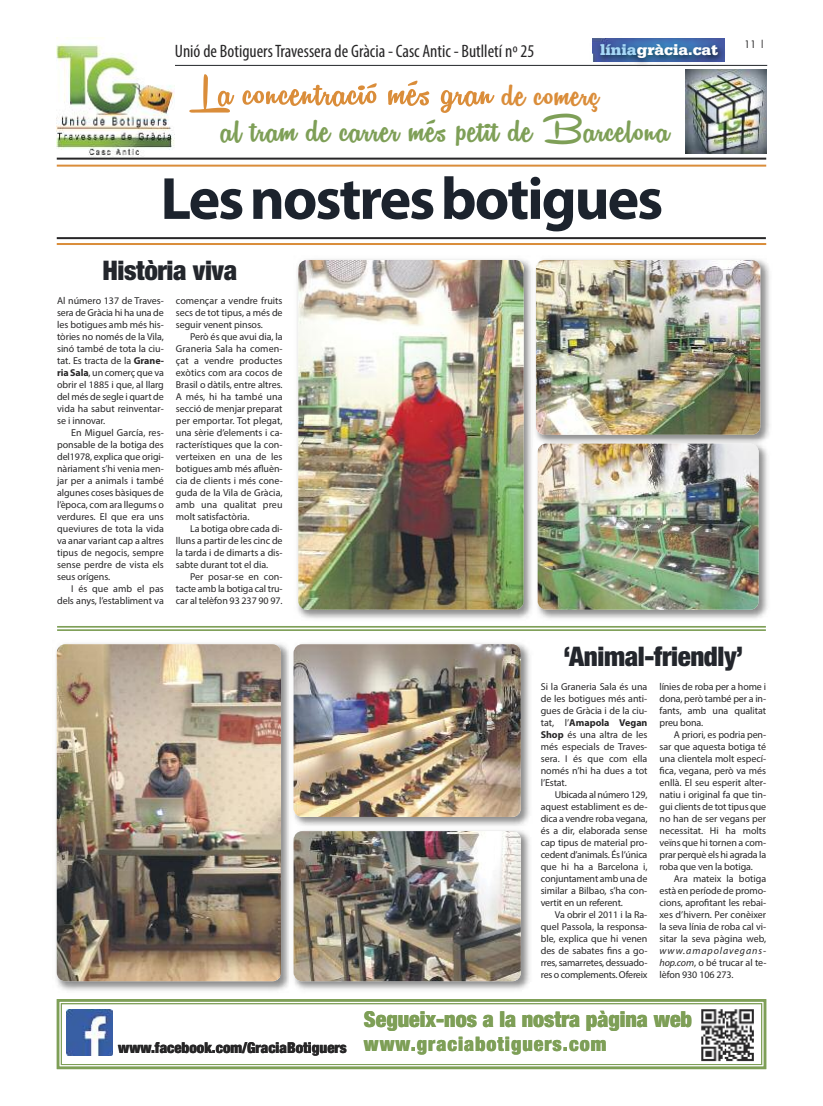
<style>
.page{position:relative;width:823px;height:1106px;background:#fff}
.page>*{position:absolute;margin:0;border:0;box-sizing:border-box;transform-origin:0 0}
.t1{font:700 60px "Myriad Pro";letter-spacing:-.035em;color:#1c232d}
.t2{font:50px "Remachine Script Personal Use";letter-spacing:.015em;color:#da8d3a}
.t3{font:45px "Remachine Script Personal Use";letter-spacing:.015em;color:#7e9f57}
.t4{font:900 condensed 27px "Helvetica Neue";letter-spacing:-.015em;color:#23262c}
.t5{font:900 condensed 22px "Helvetica Neue";color:#7e9f57}
.t6{font:condensed 18px "Myriad Pro";color:#272627}
.t7{font:900 16px "Serifa";color:#fff}
.t8{font:900 condensed 15px "Helvetica Neue";color:#272627}
.t9{font:10px/12px "Myriad Pro";letter-spacing:-.005em;color:#272627;text-align:justify}
.t10{font:10px "Futura";color:#272627}
.s1{color:#a7d8f7}
.s2{font-size:43.4px}
.s3{font-weight:700}
.s4{font-style:italic}
.s5{font-size:20px;color:#7e9f57}
</style>
<div class="page">
<img style="left:589px;top:38px;width:146px;height:32px">
<img style="left:592px;top:38px;width:131px;height:24px">
<hr style="left:58px;top:65px;width:708px;height:1px;background:#23262b">
<img style="left:57px;top:37px;width:118px;height:119px">
<hr style="left:57px;top:158px;width:708px;height:2px;background:#272627">
<img style="left:685px;top:70px;width:80px;height:84px">
<img style="left:701px;top:1009px;width:53px;height:52px">
<img style="left:67px;top:1009px;width:45px;height:46px">
<hr style="left:57px;top:165px;width:708px;height:2px;background:#da8d3a">
<div style="left:57px;top:999px;width:708px;height:70px;border:2px solid #7e9f57"></div>
<div style="left:61px;top:1003px;width:700px;height:61px;border:1px solid #7e9f57"></div>
<hr style="left:57px;top:237px;width:708px;height:2px;background:#272627">
<hr style="left:57px;top:243px;width:708px;height:2px;background:#da8d3a">
<hr style="left:57px;top:626px;width:708px;height:1px;background:#7e9f57">
<hr style="left:57px;top:629px;width:708px;height:2px;background:#7e9f57">
<img style="left:294px;top:643px;width:236px;height:183px">
<img style="left:293px;top:644px;width:227px;height:173px;border-radius:9px">
<img style="left:294px;top:830px;width:236px;height:160px">
<img style="left:293px;top:831px;width:227px;height:150px;border-radius:9px">
<img style="left:56px;top:643px;width:233px;height:348px">
<img style="left:293px;top:650px;width:1px;height:161px">
<img style="left:293px;top:837px;width:1px;height:138px">
<img style="left:57px;top:644px;width:224px;height:337px;border-radius:9px">
<img style="left:536px;top:259px;width:234px;height:180px">
<img style="left:535px;top:260px;width:224px;height:175px;border-radius:9px">
<img style="left:537px;top:439px;width:231px;height:180px">
<img style="left:537px;top:443px;width:221px;height:166px;border-radius:9px">
<img style="left:297px;top:259px;width:235px;height:360px">
<img style="left:535px;top:266px;width:1px;height:163px">
<img style="left:298px;top:260px;width:225px;height:349px;border-radius:9px">
<h3 class="t6" style="left:175px;top:45px;width:361px">Unió de BotiguersTravessera de Gràcia - Casc Antic - Butlletí nº 25</h3>
<h3 class="t7" style="left:600px;top:44px;width:120px"><span class="s1">línia</span>gràcia.cat</h3>
<h2 class="t2" style="left:189px;top:62px;width:411px">La concentració més gran <span class="s2">de comerç</span></h2>
<h3 class="t3" style="left:221px;top:103px;width:449px">al tram de carrer més petit de Barcelona</h3>
<h1 class="t1" style="left:160px;top:176px;width:504px">Lesnostresbotigues</h1>
<h3 class="t4" style="left:102px;top:254px;width:136px">Història viva</h3>
<p class="t9" style="left:57px;top:295px;width:108px">Al número 137 de Traves&shy;sera de Gràcia hi ha una de les botigues amb més his&shy;tòries no només de la Vila, sinó també de tota la ciu&shy;tat. Es tracta de la <span class="s3">Grane&shy;ria Sala</span>, un comerç que va obrir el 1885 i que, al llarg del més de segle i quart de vida ha sabut reinventar&shy;se i innovar.</p>
<p class="t9" style="left:57px;top:427px;width:108px;text-indent:14px">En Miguel García, res&shy;ponsable de la botiga des del1978, explica que origi&shy;nàriament s’hi venia men&shy;jar per a animals i també algunes coses bàsiques de l’època, com ara llegums o verdures. El que era uns queviures de tota la vida va anar variant cap a altres tipus de negocis, sempre sense perdre de vista els seus orígens.</p>
<p class="t9" style="left:57px;top:583px;width:108px;text-align:right">I és que amb el pas dels anys, l’establiment va</p>
<p class="t9" style="left:176px;top:295px;width:108px">començar a vendre fruits secs de tot tipus, a més de seguir venent pinsos.</p>
<p class="t9" style="left:176px;top:331px;width:108px;text-indent:14px">Però és que avui dia, la Graneria Sala ha comen&shy;çat a vendre productes exòtics com ara cocos de Brasil o dàtils, entre altres.<br>A més, hi ha també una secció de menjar preparat per emportar. Tot plegat, una sèrie d’elements i ca&shy;racterístiques que la con&shy;verteixen en una de les botigues amb més afluèn&shy;cia de clients i més cone&shy;guda de la Vila de Gràcia, amb una qualitat preu molt satisfactòria.</p>
<p class="t9" style="left:176px;top:523px;width:108px;text-indent:14px">La botiga obre cada di&shy;lluns a partir de les cinc de la tarda i de dimarts a dis&shy;sabte durant tot el dia.</p>
<p class="t9" style="left:176px;top:571px;width:108px;text-indent:14px">Per posar-se en con&shy;tacte amb la botiga cal tru&shy;car al telèfon 93 237 90 97.</p>
<p class="t10" style="left:743px;top:40px;width:23px">11 |</p>
<h3 class="t4" style="left:563px;top:640px;width:181px">‘Animal-friendly’</h3>
<p class="t9" style="left:540px;top:681px;width:108px">Si la Graneria Sala és una de les botigues més anti&shy;gues de Gràcia i de la ciu&shy;tat, l’<span class="s3">Amapola Vegan Shop</span> és una altra de les més especials de Traves&shy;sera. I és que com ella només n’hi ha dues a tot l’Estat.</p>
<p class="t9" style="left:540px;top:789px;width:108px;text-indent:14px">Ubicada al número 129, aquest establiment es de&shy;dica a vendre roba vegana, és a dir, elaborada sense cap tipus de material pro&shy;cedent d’animals. És l’única que hi ha a Barcelona i, conjuntament amb una de similar a Bilbao, s’ha con&shy;vertit en un referent.</p>
<p class="t9" style="left:540px;top:909px;width:108px;text-indent:14px">Va obrir el 2011 i la Ra&shy;quel Passola, la responsa&shy;ble, explica que hi venen des de sabates fins a go&shy;rres, samarretes, dessuado&shy;res o complements. Ofereix</p>
<p class="t9" style="left:659px;top:681px;width:108px">línies de roba per a home i dona, però també per a in&shy;fants, amb una qualitat preu bona.</p>
<p class="t9" style="left:659px;top:729px;width:108px;text-indent:14px">A priori, es podria pen&shy;sar que aquesta botiga té una clientela molt especí&shy;fica, vegana, però va més enllà. El seu esperit alter&shy;natiu i original fa que tin&shy;gui clients de tot tipus que no han de ser vegans per necessitat. Hi ha molts veïns que hi tornen a com&shy;prar perquè els hi agrada la roba que ven la botiga.</p>
<p class="t9" style="left:659px;top:873px;width:108px;text-indent:14px">Ara mateix la botiga està en període de promo&shy;cions, aprofitant les rebai&shy;xes d’hivern. Per conèixer la seva línia de roba cal vi&shy;sitar la seva pàgina web,</p>
<p class="t9" style="left:659px;top:945px;width:108px"><span class="s4">www.amapolavegans&shy;hop.com</span>, o bé trucar al te&shy;lèfon 930 106 273.</p>
<h3 class="t5" style="left:364px;top:1006px;width:329px">Segueix-nos a la nostra pàgina web</h3>
<h3 class="t8" style="left:118px;top:1038px;width:489px">www.facebook.com/GraciaBotiguers <span class="s5">www.graciabotiguers.com</span></h3>
</div>
